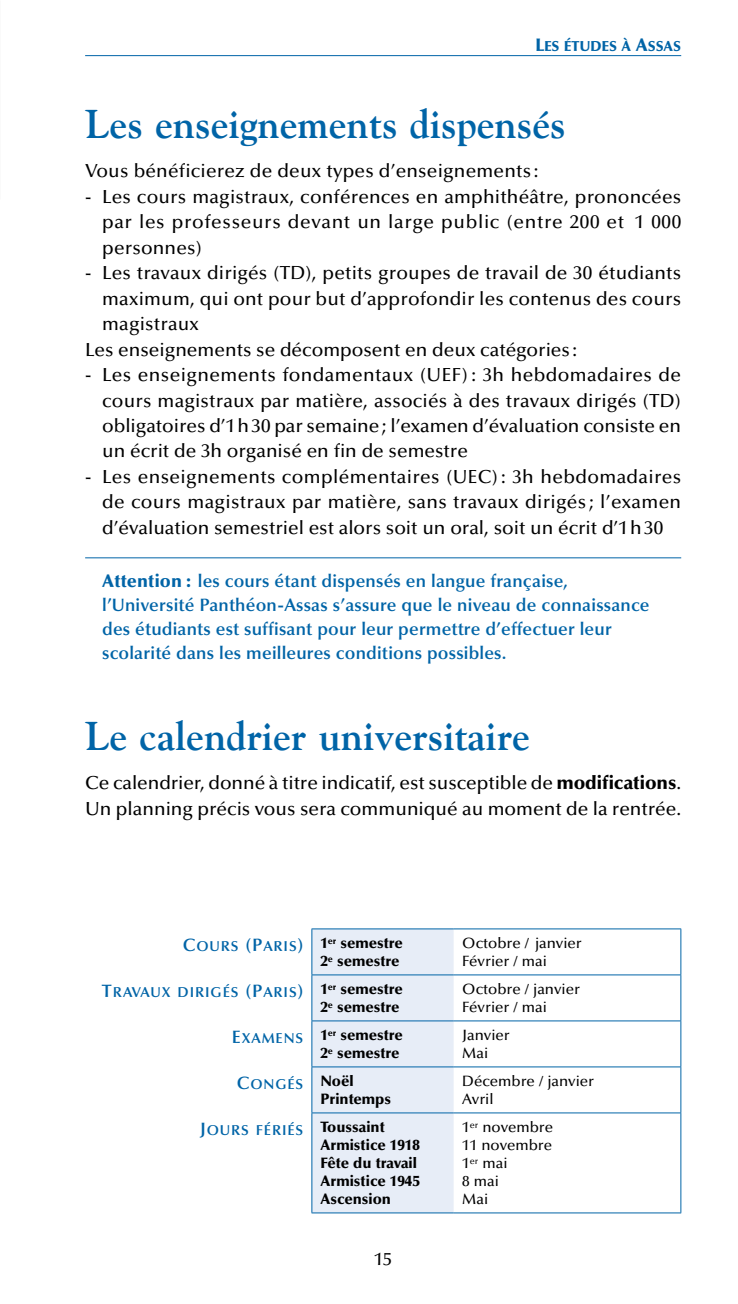
<style>
.page{position:relative;width:738px;height:1304px;background:#fff}
.page>*{position:absolute;margin:0;border:0;box-sizing:border-box;transform-origin:0 0}
.t1{font:700 40px "Goudy";color:#0064a7}
.t2{font:500 19px/25.4px "Optima LT Std";color:#000;text-align:justify}
.t3{font:600 18px/24.2px "Optima LT Std";letter-spacing:.01em;color:#0064a7}
.t4{font:500 18px "Optima LT Std";color:#000}
.t5{font:900 15px/18px "Optima LT Std";color:#000;text-align:right}
.t6{font:500 15px/18px "Optima LT Std";color:#000}
.t7{font:14.4px "Optima LT Std Demi Bold SC800";letter-spacing:.06em;color:#0064a7}
.t8{font:14.4px "Optima LT Std Black SC800";color:#0064a7}
.s1{font-size:18px}
.s2{font-weight:900}
.s3{font-family:"Optima LT Std Demi Bold SC800";font-weight:400;font-size:18px;color:#0064a7}
</style>
<div class="page">
<hr style="left:85px;top:55px;width:595px;height:1px;background:#0064a7">
<hr style="left:85px;top:557px;width:595px;height:1px;background:#0064a7">
<div style="left:312px;top:930px;width:141px;height:283px;background:#e7edf7"></div>
<svg style="left:453px;top:930px;width:227px;height:283px"></svg>
<hr style="left:311px;top:929px;width:142px;height:1px;background:#0064a7">
<hr style="left:311px;top:929px;width:1px;height:46px;background:#0064a7">
<hr style="left:453px;top:929px;width:227px;height:1px;background:#0064a7">
<hr style="left:680px;top:929px;width:1px;height:46px;background:#0064a7">
<hr style="left:311px;top:975px;width:142px;height:1px;background:#0064a7">
<hr style="left:311px;top:975px;width:1px;height:46px;background:#0064a7">
<hr style="left:453px;top:975px;width:227px;height:1px;background:#0064a7">
<hr style="left:680px;top:975px;width:1px;height:46px;background:#0064a7">
<hr style="left:311px;top:1021px;width:142px;height:1px;background:#0064a7">
<hr style="left:311px;top:1021px;width:1px;height:46px;background:#0064a7">
<hr style="left:453px;top:1021px;width:227px;height:1px;background:#0064a7">
<hr style="left:680px;top:1021px;width:1px;height:46px;background:#0064a7">
<hr style="left:311px;top:1067px;width:142px;height:1px;background:#0064a7">
<hr style="left:311px;top:1067px;width:1px;height:46px;background:#0064a7">
<hr style="left:453px;top:1067px;width:227px;height:1px;background:#0064a7">
<hr style="left:680px;top:1067px;width:1px;height:46px;background:#0064a7">
<hr style="left:311px;top:1113px;width:142px;height:1px;background:#0064a7">
<hr style="left:311px;top:1113px;width:1px;height:100px;background:#0064a7">
<hr style="left:453px;top:1113px;width:227px;height:1px;background:#0064a7">
<hr style="left:680px;top:1113px;width:1px;height:100px;background:#0064a7">
<hr style="left:311px;top:1213px;width:142px;height:1px;background:#0064a7">
<hr style="left:453px;top:1213px;width:227px;height:1px;background:#0064a7">
<p class="t8" style="left:535px;top:38px;width:147px"><span class="s1">L</span>ES ÉTUDES À <span class="s1">A</span>SSAS</p>
<h1 class="t1" style="left:85px;top:99px;width:481px">Les enseignements dispensés</h1>
<p class="t2" style="left:85px;top:159px;width:454px">Vous bénéficierez de deux types d’enseignements :</p>
<p class="t2" style="left:102px;top:184px;width:580px;text-indent:-17px">- Les cours magistraux, conférences en amphithéâtre, prononcées par les professeurs devant un large public (entre 200 et 1 000 personnes)</p>
<p class="t2" style="left:85px;top:261px;width:597px">- Les travaux dirigés (TD), petits groupes de travail de 30 étudiants</p>
<p class="t2" style="left:102px;top:286px;width:580px">maximum, qui ont pour but d’approfondir les contenus des cours</p>
<p class="t2" style="left:102px;top:311px;width:98px">magistraux</p>
<p class="t2" style="left:85px;top:337px;width:493px">Les enseignements se décomposent en deux catégories :</p>
<p class="t2" style="left:102px;top:362px;width:580px;text-indent:-17px">- Les enseignements fondamentaux (UEF) : 3h hebdomadaires de cours magistraux par matière, associés à des travaux dirigés (TD) obligatoires d’1 h 30 par semaine; l’examen d’évaluation consiste en un écrit de 3h organisé en fin de semestre</p>
<p class="t2" style="left:102px;top:464px;width:580px;text-indent:-17px">- Les enseignements complémentaires (UEC): 3h hebdomadaires de cours magistraux par matière, sans travaux dirigés ; l’examen d’évaluation semestriel est alors soit un oral, soit un écrit d’1 h 30</p>
<p class="t3" style="left:102px;top:569px;width:548px"><span class="s2">Attention:</span> les cours étant dispensés en langue française, l’Université Panthéon-Assas s’assure que le niveau de connaissance des étudiants est suffisant pour leur permettre d’effectuer leur scolarité dans les meilleures conditions possibles.</p>
<h1 class="t1" style="left:85px;top:711px;width:446px">Le calendrier universitaire</h1>
<p class="t2" style="left:85px;top:771px;width:597px">Ce calendrier, donné à titre indicatif, est susceptible de <span class="s2">modifications</span>.<br>Un planning précis vous sera communiqué au moment de la rentrée.</p>
<p class="t5" style="left:183px;top:934px;width:221px"><span class="s3">C</span><sub>OURS</sub> <span class="s3">(P</span><sub>ARIS</sub><span class="s3">)</span> 1<sup>er</sup> semestre<br>2<sup>e</sup> semestre</p>
<p class="t6" style="left:462px;top:935px;width:121px">Octobre / janvier<br>Février / mai</p>
<p class="t7" style="left:102px;top:983px;width:302px"><span class="s1">T</span>RAVAUX DIRIGÉS <span class="s1">(P</span>ARIS<span class="s1">)</span> <sup>1</sup><sup>er</sup> <sup>semestre</sup></p>
<p class="t5" style="left:320px;top:998px;width:80px">2<sup>e</sup> semestre</p>
<p class="t6" style="left:462px;top:981px;width:119px">Octobre / janvier<br>Février / mai</p>
<p class="t5" style="left:232px;top:1026px;width:172px"><span class="s3">E</span><sub>XAMENS</sub> 1<sup>er</sup> semestre<br>2<sup>e</sup> semestre</p>
<p class="t6" style="left:462px;top:1027px;width:49px">Janvier<br>Mai</p>
<p class="t7" style="left:236px;top:1075px;width:118px"><span class="s1">C</span>ONGÉS <sup>Noël</sup></p>
<p class="t5" style="left:320px;top:1090px;width:72px">Printemps</p>
<p class="t6" style="left:462px;top:1073px;width:133px">Décembre / janvier<br>Avril</p>
<p class="t7" style="left:200px;top:1121px;width:186px"><span class="s1">J</span>OURS FÉRIÉS <sup>Toussaint</sup></p>
<p class="t5" style="left:320px;top:1136px;width:101px;text-align:left">Armistice 1918<br>Fête du travail<br>Armistice 1945<br>Ascension</p>
<p class="t4" style="left:374px;top:1249px;width:19px">15</p>
<p class="t6" style="left:462px;top:1119px;width:92px">1<sup>er</sup> novembre<br>11 novembre<br>1<sup>er</sup> mai<br>8 mai<br>Mai</p>
</div>
